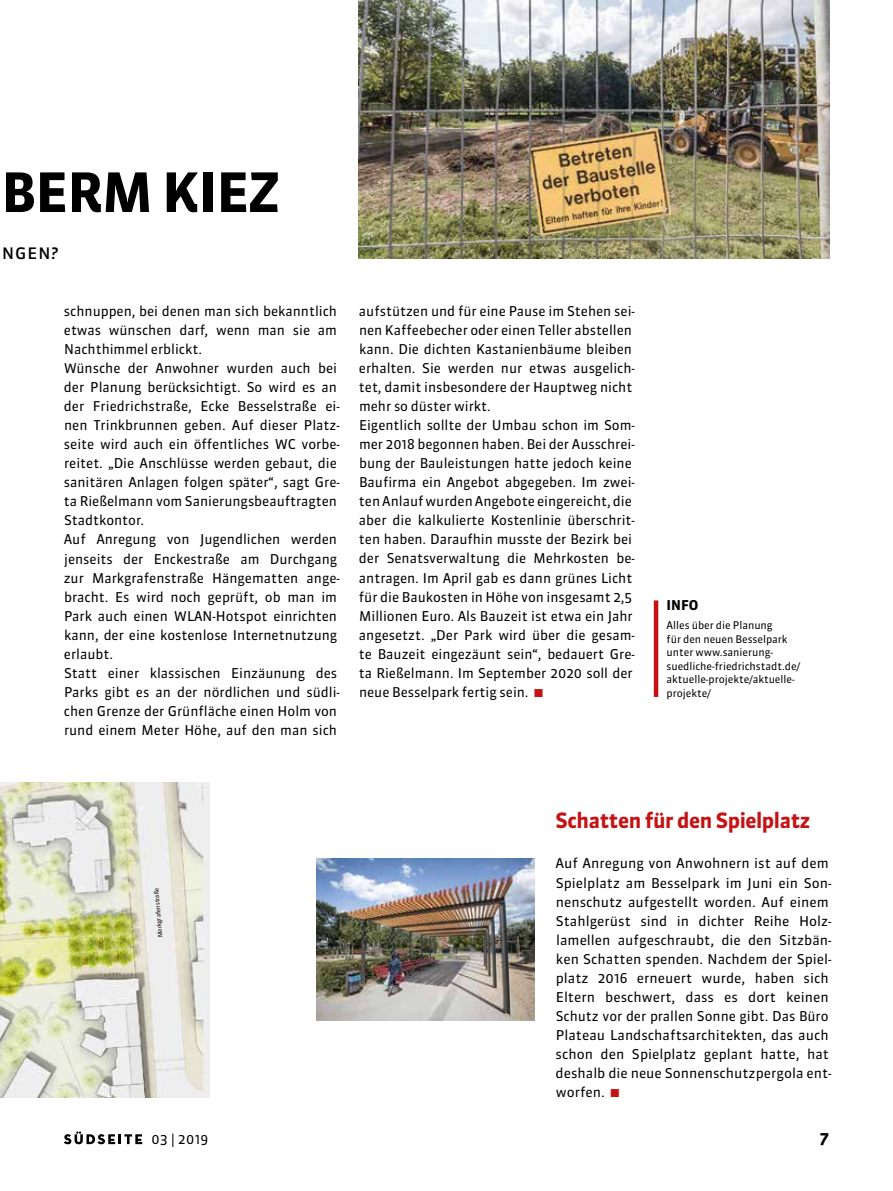
<style>
.page{position:relative;width:893px;height:1191px;background:#fff}
.page>*{position:absolute;margin:0;border:0;box-sizing:border-box;transform-origin:0 0}
.t1{font:700 54px "Sanuk";letter-spacing:-.01em;color:#000}
.t2{font:700 21px "Sanuk";letter-spacing:-.02em;color:#c51315}
.t3{font:21px "Sanuk Regular SC";color:#000}
.t4{font:700 16.5px "Sanuk";color:#000}
.t5{font:13.5px/19px "Sanuk";letter-spacing:-.005em;color:#000}
.t6{font:700 13.5px "Sanuk";color:#000}
.t7{font:10.5px/13.5px "Sanuk";letter-spacing:-.005em;color:#000}
.t8{font:6px "Sanuk";color:#000}
.s1{font-family:"Sanuk Medium Italic SC";font-size:15.75px}
.s2{font-family:"European Pi Three";color:#c51315}
</style>
<div class="page">
<svg style="left:64px;top:1131px;width:78px;height:13px"></svg>
<img style="left:0;top:782px;width:209px;height:315px">
<img style="left:316px;top:858px;width:218px;height:163px">
<img style="left:359px;top:0;width:470px;height:259px">
<hr style="left:654px;top:600px;width:4px;height:97px;background:#c51315">
<h1 class="t1" style="left:1px;top:159px;width:280px">BERM KIEZ</h1>
<h2 class="t3" style="left:2px;top:238px;width:58px">ngen<span class="s1">?</span></h2>
<p class="t5" style="left:64px;top:301px;width:278px">schnuppen, bei denen man sich bekanntlich etwas wünschen darf, wenn man sie am Nachthimmel erblickt.<br>Wünsche der Anwohner wurden auch bei der Planung berücksichtigt. So wird es an der Friedrichstraße, Ecke Besselstraße ei&shy;nen Trinkbrunnen geben. Auf dieser Platz&shy;seite wird auch ein öffentliches WC vorbe&shy;reitet. „Die Anschlüsse werden gebaut, die sanitären Anlagen folgen später“, sagt Gre&shy;ta Rießelmann vom Sanierungsbeauftragten Stadtkontor.<br>Auf Anregung von Jugendlichen werden jenseits der Enckestraße am Durchgang zur Markgrafenstraße Hängematten ange&shy;bracht. Es wird noch geprüft, ob man im Park auch einen WLAN-Hotspot einrichten kann, der eine kostenlose Internetnutzung erlaubt.<br>Statt einer klassischen Einzäunung des Parks gibt es an der nördlichen und südli&shy;chen Grenze der Grünfläche einen Holm von rund einem Meter Höhe, auf den man sich</p>
<p class="t5" style="left:359px;top:301px;width:278px">aufstützen und für eine Pause im Stehen sei&shy;nen Kaffeebecher oder einen Teller abstellen kann. Die dichten Kastanienbäume bleiben erhalten. Sie werden nur etwas ausgelich&shy;tet, damit insbesondere der Hauptweg nicht mehr so düster wirkt.<br>Eigentlich sollte der Umbau schon im Som&shy;mer 2018 begonnen haben. Bei der Ausschrei&shy;bung der Bauleistungen hatte jedoch keine Baufirma ein Angebot abgegeben. Im zwei&shy;ten Anlauf wurden Angebote eingereicht, die aber die kalkulierte Kostenlinie überschrit&shy;ten haben. Daraufhin musste der Bezirk bei der Senatsverwaltung die Mehrkosten be&shy;antragen. Im April gab es dann grünes Licht für die Baukosten in Höhe von insgesamt 2,5<br>Millionen Euro. Als Bauzeit ist etwa ein Jahr angesetzt. „Der Park wird über die gesam&shy;te Bauzeit eingezäunt sein“, bedauert Gre&shy;ta Rießelmann. Im September 2020 soll der neue Besselpark fertig sein. <span class="s2">K</span></p>
<p class="t6" style="left:666px;top:597px;width:33px">INFO</p>
<p class="t7" style="left:666px;top:619px;width:135px">Alles über die Planung<br>für den neuen Besselpark unter www.sanierung&shy;suedliche-friedrichstadt.de/ aktuelle-projekte/aktuelle&shy;projekte/</p>
<p class="t8" style="left:156px;top:937px;width:51px;rotate:-94deg">Markgrafenstraße</p>
<h2 class="t2" style="left:555px;top:807px;width:257px">Schatten für den Spielplatz</h2>
<p class="t5" style="left:555px;top:854px;width:278px">Auf Anregung von Anwohnern ist auf dem Spielplatz am Besselpark im Juni ein Son&shy;nenschutz aufgestellt worden. Auf einem Stahlgerüst sind in dichter Reihe Holz&shy;lamellen aufgeschraubt, die den Sitzbän&shy;ken Schatten spenden. Nachdem der Spiel&shy;platz 2016 erneuert wurde, haben sich Eltern beschwert, dass es dort keinen Schutz vor der prallen Sonne gibt. Das Büro Plateau Landschaftsarchitekten, das auch schon den Spielplatz geplant hatte, hat deshalb die neue Sonnenschutzpergola ent&shy;worfen. <span class="s2">K</span></p>
<p class="t5" style="left:152px;top:1129px;width:58px">03 | 2019</p>
<p class="t4" style="left:820px;top:1128px;width:11px">7</p>
</div>
